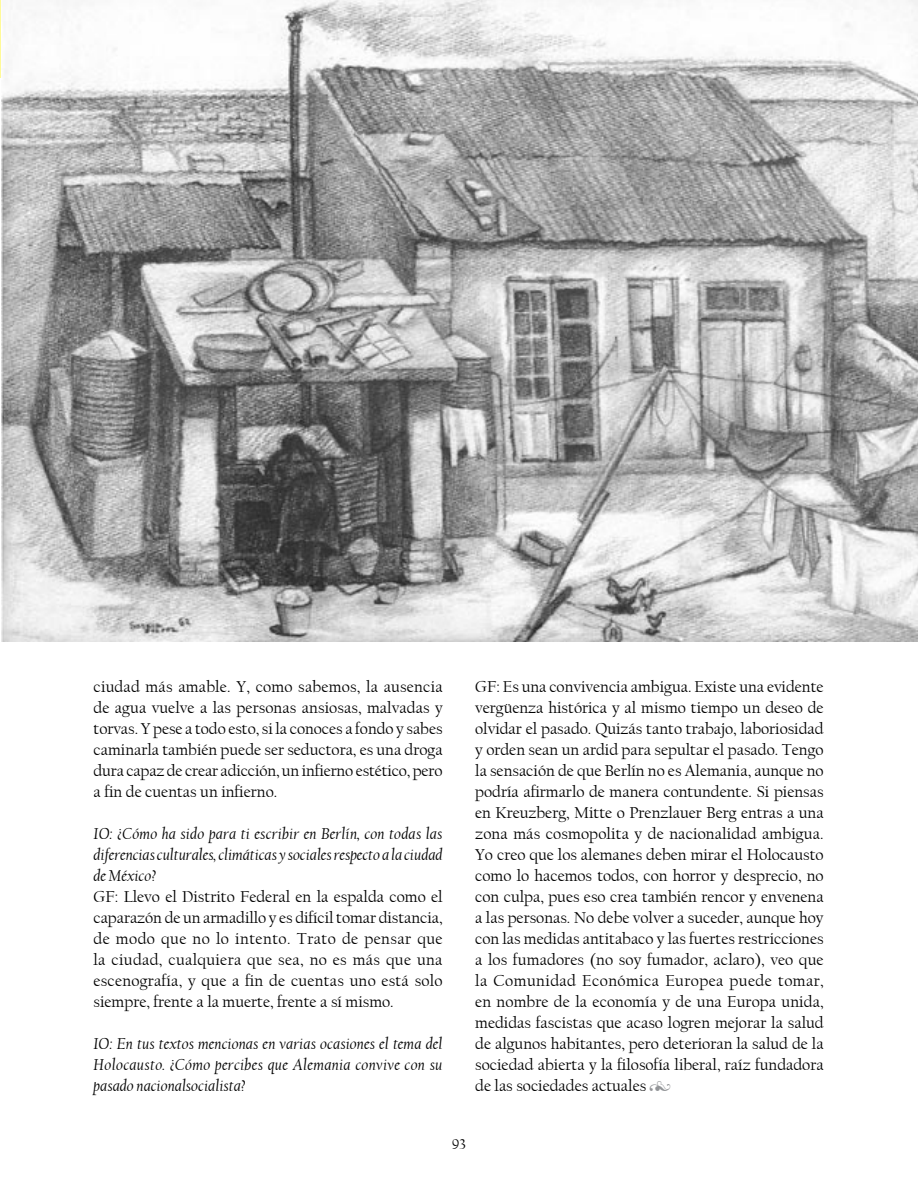
<style>
.page{position:relative;width:918px;height:1188px;background:#fff}
.page>*{position:absolute;margin:0;border:0;box-sizing:border-box;transform-origin:0 0}
.t1{font:16.5px/21px "Californian FB";color:#000;text-align:justify}
.t2{font:italic 16.5px/21px "Californian FB";color:#000;text-align:justify}
.t3{font:15px "Californian FB";color:#000}
.s1{font-family:"Eagle";font-weight:700;font-size:13.5px;color:#939598}
</style>
<div class="page">
<img style="left:1px;top:0;width:917px;height:641px">
<hr style="left:0;top:0;width:1px;height:77px;background:#fffa99">
<p class="t1" style="left:94px;top:677px;width:351px">ciudad más amable. Y, como sabemos, la ausencia de agua vuelve a las personas ansiosas, malvadas y torvas. Y pese a todo es-to, si la cono-ces a fondo y sabes caminarla también puede ser seductora, es una droga dura ca-paz de crear adicción, un infierno estético, pero a fin de cuentas un infierno.</p>
<p class="t2" style="left:94px;top:824px;width:351px">IO: ¿Cómo ha sido para ti escribir en Berlín, con todas las diferencias culturales, cli-má-ti-cas y sociales respecto a la ciudad de México?</p>
<p class="t1" style="left:94px;top:887px;width:351px">GF: Llevo el Distrito Federal en la espalda como el caparazón de un armadillo y es difícil tomar distancia, de modo que no lo intento. Trato de pensar que la ciu-dad, cual-quiera que sea, no es más que una escenografía, y que a fin de cuentas uno está solo siempre, frente a la muerte, frente a sí mismo.</p>
<p class="t2" style="left:94px;top:1034px;width:351px">IO: En tus textos mencionas en varias ocasiones el tema del Holocausto. ¿Cómo perci-bes que Ale-ma-nia convive con su pasado nacionalsocialista?</p>
<p class="t1" style="left:475px;top:677px;width:350px">GF: Es una convivencia ambigua. Existe una evidente vergüenza histórica y al mismo tiempo un deseo de olvidar el pasado. Quizás tanto trabajo, laboriosidad y orden sean un ardid para sepultar el pasado. Tengo la sensación de que Berlín no es Ale-mania, aunque no podría afirmarlo de manera contundente. Si piensas en Kreuz-berg, Mitte o Prenzlauer Berg entras a una zona más cosmopolita y de nacio-na-li-dad ambigua.<br>Yo creo que los alemanes deben mirar el Holocausto como lo hace-mos todos, con horror y desprecio, no con culpa, pues eso crea también rencor y envenena a las personas. No debe volver a suceder, aunque hoy con las medidas antitabaco y las fuertes restricciones a los fu-ma-dores (no soy fumador, aclaro), veo que la Comunidad Económica Europea puede tomar, en nombre de la econo-mía y de una Europa unida, medidas fascistas que acaso logren mejorar la salud de algunos habitantes, pero deterioran la salud de la sociedad abierta y la filosofía liberal, raíz fundadora de las sociedades actuales <span class="s1">◊</span></p>
<p class="t3" style="left:452px;top:1135px;width:8px">93</p>
</div>
